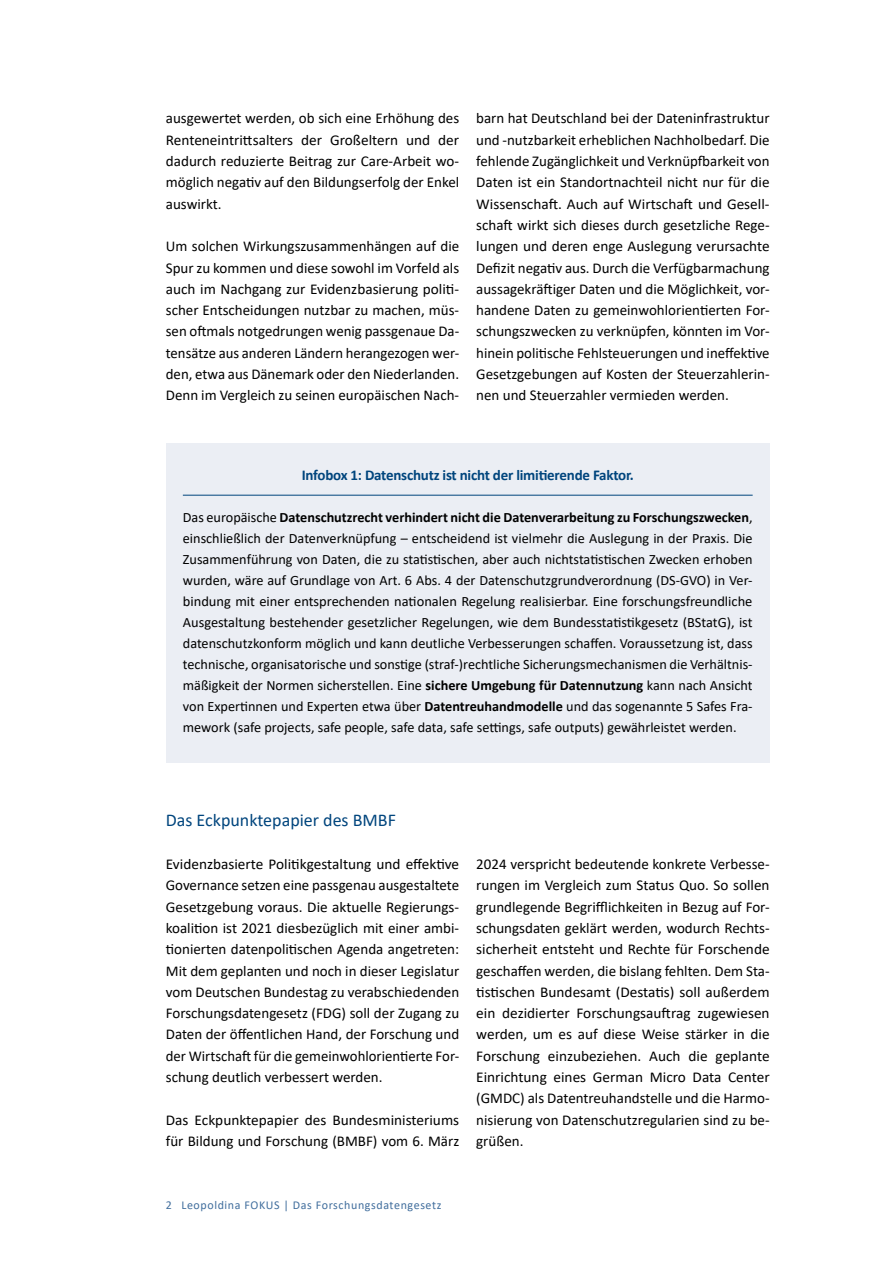
<style>
.page{position:relative;width:893px;height:1263px;background:#fff}
.page>*{position:absolute;margin:0;border:0;box-sizing:border-box;transform-origin:0 0}
.Überschrift_klein{font:18px "Calibri";color:#00457d}
.t1{font:15px/21.3px "Calibri";color:#000;text-align:justify}
.KastenÜS_linie{font:700 15px "Calibri";letter-spacing:-.015em;color:#00457d}
.Kastentext{font:14.25px/21px "Calibri";color:#000;text-align:justify}
.Kopfzeile{font:12px "Calibri";letter-spacing:.05em;color:#416e9d}
.s1{font-weight:700}
</style>
<div class="page">
<div style="left:166px;top:443px;width:604px;height:319px;background:#ebeef4"></div>
<hr style="left:183px;top:495px;width:570px;height:1px;background:#00457d">
<p class="t1" style="left:166px;top:107px;width:295px">ausgewertet werden, ob sich eine Erhöhung des Renteneintrittsalters der Großeltern und der dadurch reduzierte Beitrag zur Care-Arbeit wo&shy;möglich negativ auf den Bildungserfolg der Enkel auswirkt.</p>
<p class="t1" style="left:166px;top:235px;width:295px">Um solchen Wirkungszusammenhängen auf die Spur zu kommen und diese sowohl im Vorfeld als auch im Nachgang zur Evidenzbasierung politi&shy;scher Entscheidungen nutzbar zu machen, müs&shy;sen oftmals notgedrungen wenig passgenaue Da&shy;tensätze aus anderen Ländern herangezogen wer&shy;den, etwa aus Dänemark oder den Niederlanden.<br>Denn im Vergleich zu seinen europäischen Nach-</p>
<p class="t1" style="left:476px;top:107px;width:295px">barn hat Deutschland bei der Dateninfrastruktur und -nutzbarkeit erheblichen Nachholbedarf. Die fehlende Zugänglichkeit und Verknüpfbarkeit von Daten ist ein Standortnachteil nicht nur für die Wissenschaft. Auch auf Wirtschaft und Gesell&shy;schaft wirkt sich dieses durch gesetzliche Rege&shy;lungen und deren enge Auslegung verursachte Defizit negativ aus. Durch die Verfügbarmachung aussagekräftiger Daten und die Möglichkeit, vor&shy;handene Daten zu gemeinwohlorientierten For&shy;schungszwecken zu verknüpfen, könnten im Vor&shy;hinein politische Fehlsteuerungen und ineffektive Gesetzgebungen auf Kosten der Steuerzahlerin&shy;nen und Steuerzahler vermieden werden.</p>
<p class="KastenÜS_linie" style="left:302px;top:464px;width:334px">Infobox 1: Datenschutz ist nicht der limitierende Faktor.</p>
<p class="Kastentext" style="left:183px;top:506px;width:571px">Das europäische <span class="s1">Datenschutzrecht verhindert nicht die Datenverarbeitung zu Forschungszwecken</span>, einschließlich der Datenverknüpfung – entscheidend ist vielmehr die Auslegung in der Praxis. Die Zusammenführung von Daten, die zu statistischen, aber auch nichtstatistischen Zwecken erhoben wurden, wäre auf Grundlage von Art. 6 Abs. 4 der Datenschutzgrundverordnung (DS-GVO) in Ver&shy;bindung mit einer entsprechenden nationalen Regelung realisierbar. Eine forschungsfreundliche Ausgestaltung bestehender gesetzlicher Regelungen, wie dem Bundesstatistikgesetz (BStatG), ist datenschutzkonform möglich und kann deutliche Verbesserungen schaffen. Voraussetzung ist, dass technische, organisatorische und sonstige (straf-)rechtliche Sicherungsmechanismen die Verhältnis&shy;mäßigkeit der Normen sicherstellen. Eine <span class="s1">sichere Umgebung für Datennutzung</span> kann nach Ansicht von Expertinnen und Experten etwa über <span class="s1">Datentreuhandmodelle</span> und das sogenannte 5 Safes Fra&shy;mework (safe projects, safe people, safe data, safe settings, safe outputs) gewährleistet werden.</p>
<p class="Überschrift_klein" style="left:166px;top:808px;width:232px">Das Eckpunktepapier des BMBF</p>
<p class="t1" style="left:166px;top:853px;width:295px">Evidenzbasierte Politikgestaltung und effektive Governance setzen eine passgenau ausgestaltete Gesetzgebung voraus. Die aktuelle Regierungs&shy;koalition ist 2021 diesbezüglich mit einer ambi&shy;tionierten datenpolitischen Agenda angetreten:<br>Mit dem geplanten und noch in dieser Legislatur vom Deutschen Bundestag zu verabschiedenden Forschungsdatengesetz (FDG) soll der Zugang zu Daten der öffentlichen Hand, der Forschung und der Wirtschaft für die gemeinwohlorientierte For&shy;schung deutlich verbessert werden.</p>
<p class="t1" style="left:166px;top:1109px;width:295px">Das Eckpunktepapier des Bundesministeriums für Bildung und Forschung (BMBF) vom 6. März</p>
<p class="t1" style="left:476px;top:853px;width:295px">2024 verspricht bedeutende konkrete Verbesse&shy;rungen im Vergleich zum Status Quo. So sollen grundlegende Begrifflichkeiten in Bezug auf For&shy;schungsdaten geklärt werden, wodurch Rechts&shy;sicherheit entsteht und Rechte für Forschende geschaffen werden, die bislang fehlten. Dem Sta&shy;tistischen Bundesamt (Destatis) soll außerdem ein dezidierter Forschungsauftrag zugewiesen werden, um es auf diese Weise stärker in die Forschung einzubeziehen. Auch die geplante Einrichtung eines German Micro Data Center (GMDC) als Datentreuhandstelle und die Harmo&shy;nisierung von Datenschutzregularien sind zu be&shy;grüßen.</p>
<p class="Kopfzeile" style="left:166px;top:1197px;width:8px">2</p>
<p class="Kopfzeile" style="left:181px;top:1197px;width:262px">Leopoldina FOKUS | Das Forschungsdatengesetz</p>
</div>
